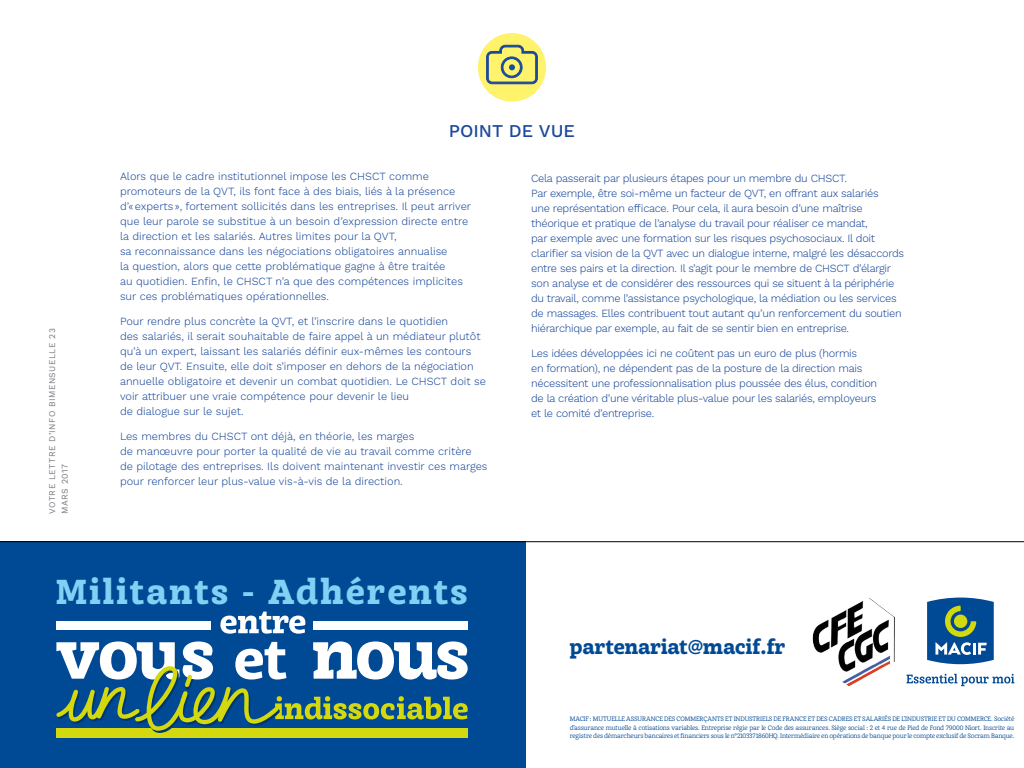
<style>
.page{position:relative;width:1024px;height:768px;background:#fff}
.page>*{position:absolute;margin:0;border:0;box-sizing:border-box;transform-origin:0 0}
.t1{font:900 33.1px "Achille IIFY";letter-spacing:.07em;color:#83d0f5}
.t2{font:900 19.3px "Achille FY";color:#004994}
.t3{font:500 18px "Work Sans";color:#1b499b}
.t4{font:300 11px/15px "Work Sans";letter-spacing:-.015em;color:#1b499b}
.t5{font:8.7px "Work Sans";letter-spacing:.05em;color:#777880}
.t6{font:8.6px "Work Sans";letter-spacing:.05em;color:#777880}
.t7{font:6.2px/8.2px "Achille IIFY";letter-spacing:-.035em;color:#004994;text-align:justify}
</style>
<div class="page">
<div style="left:478px;top:33px;width:68px;height:69px;background:#fff36b;border-radius:50%"></div>
<svg style="left:486px;top:44px;width:52px;height:41px"></svg>
<div style="left:0;top:542px;width:526px;height:226px;background:#004994"></div>
<svg style="left:220px;top:612px;width:85px;height:22px"></svg>
<div style="left:56px;top:621px;width:155px;height:9px;background:#fff"></div>
<div style="left:313px;top:621px;width:155px;height:9px;background:#fff"></div>
<div style="left:56px;top:729px;width:412px;height:9px;background:#d3d80f"></div>
<svg style="left:56px;top:641px;width:412px;height:92px"></svg>
<svg style="left:927px;top:598px;width:67px;height:66px;background:#336c91"></svg>
<svg style="left:907px;top:674px;width:107px;height:12px"></svg>
<img style="left:812px;top:598px;width:82px;height:88px">
<hr style="left:0;top:542px;width:1024px;height:1px;background:#000">
<p class="t6" style="left:47px;top:514px;width:187px;rotate:-90deg">VOTRE LETTRE D’INFO BIMENSUELLE 23</p>
<p class="t5" style="left:60px;top:514px;width:51px;rotate:-90deg">MARS 2017</p>
<h3 class="t3" style="left:449px;top:120px;width:128px">POINT DE VUE</h3>
<p class="t4" style="left:531px;top:171px;width:375px">Cela passerait par plusieurs étapes pour un membre du CHSCT.<br>Par exemple, être soi-même un facteur de QVT, en offrant aux salariés<br>une représentation efficace. Pour cela, il aura besoin d’une maîtrise théorique et pratique de l’analyse du travail pour réaliser ce mandat,<br>par exemple avec une formation sur les risques psychosociaux. Il doit clarifier sa vision de la QVT avec un dialogue interne, malgré les désaccords entre ses pairs et la direction. Il s’agit pour le membre de CHSCT d’élargir son analyse et de considérer des ressources qui se situent à la périphérie du travail, comme l’assistance psychologique, la médiation ou les services de massages. Elles contribuent tout autant qu’un renforcement du soutien hiérarchique par exemple, au fait de se sentir bien en entreprise.</p>
<p class="t4" style="left:531px;top:346px;width:348px">Les idées développées ici ne coûtent pas un euro de plus (hormis<br>en formation), ne dépendent pas de la posture de la direction mais nécessitent une professionnalisation plus poussée des élus, condition de la création d’une véritable plus-value pour les salariés, employeurs et le comité d’entreprise.</p>
<p class="t4" style="left:120px;top:169px;width:353px">Alors que le cadre institutionnel impose les CHSCT comme promoteurs de la QVT, ils font face à des biais, liés à la présence d’«experts», fortement sollicités dans les entreprises. Il peut arriver que leur parole se substitue à un besoin d’expression directe entre la direction et les salariés. Autres limites pour la QVT,<br>sa reconnaissance dans les négociations obligatoires annualise<br>la question, alors que cette problématique gagne à être traitée<br>au quotidien. Enfin, le CHSCT n’a que des compétences implicites sur ces problématiques opérationnelles.</p>
<p class="t4" style="left:120px;top:314px;width:368px">Pour rendre plus concrète la QVT, et l’inscrire dans le quotidien<br>des salariés, il serait souhaitable de faire appel à un médiateur plutôt qu’à un expert, laissant les salariés définir eux-mêmes les contours de leur QVT. Ensuite, elle doit s’imposer en dehors de la négociation annuelle obligatoire et devenir un combat quotidien. Le CHSCT doit se voir attribuer une vraie compétence pour devenir le lieu<br>de dialogue sur le sujet.</p>
<p class="t4" style="left:120px;top:429px;width:369px">Les membres du CHSCT ont déjà, en théorie, les marges<br>de manœuvre pour porter la qualité de vie au travail comme critère<br>de pilotage des entreprises. Ils doivent maintenant investir ces marges pour renforcer leur plus-value vis-à-vis de la direction.</p>
<h1 class="t1" style="left:56px;top:568px;width:413px">Militants - Adhérents</h1>
<h2 class="t2" style="left:570px;top:634px;width:217px">partenariat@macif.fr</h2>
<p class="t7" style="left:570px;top:715px;width:446px">MACIF : MUTUELLE ASSURANCE DES COMMERÇANTS ET INDUSTRIELS DE FRANCE ET DES CADRES ET SALARIÉS DE L’INDUSTRIE ET DU COMMERCE. Société d’assurance mutuelle à cotisations variables. Entreprise régie par le Code des assurances. Siège social : 2 et 4 rue de Pied de Fond 79000 Niort. Inscrite au registre des démarcheurs bancaires et financiers sous le n°2103371860HQ. Intermédiaire en opérations de banque pour le compte exclusif de Socram Banque.</p>
</div>
